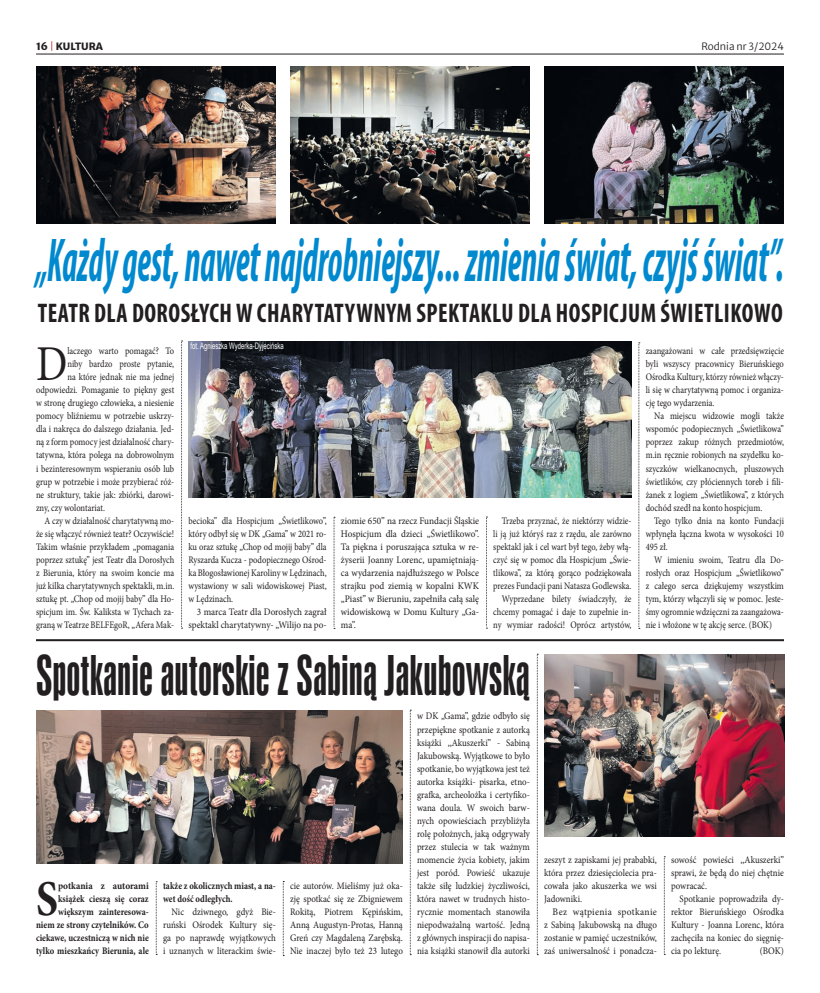
<style>
.page{position:relative;width:820px;height:993px;background:#fff}
.page>*{position:absolute;margin:0;border:0;box-sizing:border-box;transform-origin:0 0}
.tytul_maly{font:italic 700 condensed 62.2px "Myriad Pro";color:#0089cf;scale:.57 1}
.tytul_maly-2{font:51.1px "Swis 924 EU";color:#231f20;scale:.85 1}
.Tekst{font:50.1px "Minion Pro";color:#231f20;scale:.85 1}
.Tekst-2{font:700 50.1px "Minion Pro";color:#231f20;scale:.87 1}
.Tekst-3{font:700 condensed 27px "Myriad Pro";letter-spacing:.02em;color:#231f20;scale:.9 1}
.Tekst-4{font:10px/13px "Minion Pro";color:#231f20;text-align:justify;scale:.85 1}
.Tekst-5{font:10px/13px "Minion Pro";color:#231f20;text-align:justify;scale:.89 1}
.Tekst-6{font:10px/13px "Minion Pro";color:#231f20;text-align:right;scale:.92 1}
.Tekst-7{font:10px/13px "Minion Pro";color:#231f20;text-align:justify;scale:.84 1}
.Tekst-8{font:700 10px/13px "Minion Pro";color:#231f20;text-align:right;scale:.93 1}
.Tekst-9{font:10px/13px "Minion Pro";color:#231f20;text-align:justify;scale:.95 1}
.Tekst-10{font:700 10px/13px "Minion Pro";color:#231f20;scale:.86 1}
.Tekst-11{font:10px "Merriweather Sans";color:#231f20}
.Tekst-12{font:800 10px "Merriweather Sans";color:#231f20}
.Tekst-13{font:9px "Arial Narrow";color:#fff;scale:.81 1}
.s1{font-weight:400;color:#d1232a}
</style>
<div class="page">
<hr style="left:36px;top:53px;width:747px;height:1px;background:#231f20">
<img style="left:36px;top:710px;width:367px;height:152px">
<img style="left:544px;top:654px;width:239px;height:182px">
<svg style="left:156px;top:881px;width:1px;height:73px"></svg>
<svg style="left:283px;top:881px;width:1px;height:74px"></svg>
<svg style="left:410px;top:709px;width:1px;height:246px"></svg>
<svg style="left:537px;top:653px;width:1px;height:302px"></svg>
<svg style="left:663px;top:856px;width:2px;height:98px"></svg>
<hr style="left:36px;top:639px;width:747px;height:2px;background:#231f20">
<img style="left:188px;top:341px;width:443px;height:156px">
<img style="left:36px;top:67px;width:240px;height:156px">
<img style="left:544px;top:67px;width:239px;height:156px">
<img style="left:290px;top:67px;width:239px;height:156px">
<svg style="left:181px;top:340px;width:1px;height:288px"></svg>
<svg style="left:333px;top:517px;width:2px;height:112px"></svg>
<svg style="left:486px;top:516px;width:1px;height:112px"></svg>
<svg style="left:638px;top:342px;width:1px;height:287px"></svg>
<p class="Tekst-12" style="left:36px;top:37px;width:68px">16 <span class="s1">|</span> KULTURA</p>
<p class="Tekst-11" style="left:701px;top:37px;width:84px">Rodnia nr 3/2024</p>
<p class="tytul_maly" style="left:36px;top:221px;width:1313px">„Każdy gest, nawet najdrobniejszy... zmienia świat, czyjś świat”.</p>
<p class="Tekst-3" style="left:38px;top:296px;width:828px">TEATR DLA DOROSŁYCH W CHARYTATYWNYM SPEKTAKLU DLA HOSPICJUM ŚWIETLIKOWO</p>
<p class="Tekst-13" style="left:190px;top:339px;width:117px">fot. Agnieszka Wyderka-Dyjecińska</p>
<p class="Tekst-4" style="left:645px;top:344px;width:164px">zaangażowani w całe przedsięwzięcie byli wszyscy pracownicy Bieruńskiego Ośrodka Kultury, którzy również włączy&shy;li się w charytatywną pomoc i organiza&shy;cję tego wydarzenia.</p>
<p class="Tekst-4" style="left:645px;top:409px;width:164px;text-indent:9px">Na miejscu widzowie mogli także wspomóc podopiecznych „Świetlikowa” poprzez zakup różnych przedmiotów, m.in ręcznie robionych na szydełku ko&shy;szyczków wielkanocnych, pluszowych świetlików, czy płóciennych toreb i fili&shy;żanek z logiem „Świetlikowa”, z których dochód szedł na konto hospicjum.</p>
<p class="Tekst-4" style="left:645px;top:514px;width:164px;text-indent:9px">Tego tylko dnia na konto Fundacji wpłynęła łączna kwota w wysokości 10<br>495 zł.</p>
<p class="Tekst-4" style="left:645px;top:553px;width:164px;text-indent:9px">W imieniu swoim, Teatru dla Do&shy;rosłych oraz Hospicjum „Świetlikowo” z całego serca dziękujemy wszystkim tym, którzy włączyli się w pomoc. Jeste&shy;śmy ogromnie wdzięczni za zaangażowa&shy;nie i włożone w tę akcję serce. (BOK)</p>
<p class="Tekst" style="left:36px;top:330px;width:38px">D</p>
<p class="Tekst-4" style="left:67px;top:344px;width:127px">laczego warto pomagać? To</p>
<p class="Tekst-4" style="left:67px;top:357px;width:127px">niby bardzo proste pytanie,</p>
<p class="Tekst-4" style="left:67px;top:370px;width:127px">na które jednak nie ma jednej</p>
<p class="Tekst-4" style="left:36px;top:383px;width:164px">odpowiedzi. Pomaganie to piękny gest</p>
<p class="Tekst-4" style="left:36px;top:396px;width:164px">w stronę drugiego człowieka, a niesienie</p>
<p class="Tekst-4" style="left:36px;top:409px;width:164px">pomocy bliźniemu w potrzebie uskrzy-</p>
<p class="Tekst-4" style="left:36px;top:422px;width:164px">dla i nakręca do dalszego działania. Jed-</p>
<p class="Tekst-4" style="left:36px;top:435px;width:164px">ną z form pomocy jest działalność chary-</p>
<p class="Tekst-4" style="left:36px;top:448px;width:164px">tatywna, która polega na dobrowolnym</p>
<p class="Tekst-4" style="left:36px;top:461px;width:164px">i bezinteresownym wspieraniu osób lub</p>
<p class="Tekst-4" style="left:36px;top:475px;width:164px">grup w potrzebie i może przybierać róż-</p>
<p class="Tekst-4" style="left:36px;top:488px;width:164px">ne struktury, takie jak: zbiórki, darowi-</p>
<p class="Tekst-4" style="left:36px;top:501px;width:83px">zny, czy wolontariat.</p>
<p class="Tekst-4" style="left:36px;top:514px;width:164px;text-indent:9px">A czy w działalność charytatywną mo&shy;że się włączyć również teatr? Oczywiście!<br>Takim właśnie przykładem „pomagania poprzez sztukę” jest Teatr dla Dorosłych z Bierunia, który na swoim koncie ma już kilka charytatywnych spektakli, m.in. sztukę pt. „Chop od mojij baby” dla Ho&shy;spicjum im. Św. Kaliksta w Tychach za&shy;graną w Teatrze BELFEgoR, „Afera Mak-</p>
<p class="Tekst-4" style="left:188px;top:514px;width:164px">becioka” dla Hospicjum „Świetlikowo”, który odbył się w DK „Gama” w 2021 ro&shy;ku oraz sztukę „Chop od mojij baby” dla Ryszarda Kucza - podopiecznego Ośrod&shy;ka Błogosławionej Karoliny w Lędzinach, wystawiony w sali widowiskowej Piast, w Lędzinach.</p>
<p class="Tekst-6" style="left:341px;top:514px;width:152px;text-align:justify">ziomie 650” na rzecz Fundacji Śląskie Hospicjum dla dzieci „Świetlikowo”.<br>Ta piękna i poruszająca sztuka w re&shy;żyserii Joanny Lorenc, upamiętniają&shy;ca wydarzenia najdłuższego w Polsce strajku pod ziemią w kopalni KWK „Piast” w Bieruniu, zapełniła całą salę widowiskową w Domu Kultury „Ga&shy;ma”.</p>
<p class="Tekst-7" style="left:493px;top:514px;width:166px;text-indent:9px">Trzeba przyznać, że niektórzy widzie&shy;li ją już któryś raz z rzędu, ale zarówno spektakl jak i cel wart był tego, żeby włą&shy;czyć się w pomoc dla Hospicjum „Świe&shy;tlikowa”, za którą gorąco podziękowała prezes Fundacji pani Natasza Godlewska.</p>
<p class="Tekst-4" style="left:493px;top:592px;width:164px;text-indent:9px">Wyprzedane bilety świadczyły, że chcemy pomagać i daje to zupełnie in&shy;ny wymiar radości! Oprócz artystów,</p>
<p class="Tekst-6" style="left:188px;top:605px;width:152px">3 marca Teatr dla Dorosłych zagrał spektakl charytatywny- „Wilijo na po-</p>
<p class="tytul_maly-2" style="left:36px;top:644px;width:582px">Spotkanie autorskie z Sabiną Jakubowską</p>
<p class="Tekst-2" style="left:36px;top:863px;width:27px">S</p>
<p class="Tekst-8" style="left:36px;top:879px;width:123px">potkania z autorami książek cieszą się coraz większym zainteresowa-<br>niem ze strony czytelników. Co ciekawe, uczestniczą w nich nie tylko mieszkańcy Bierunia, ale</p>
<p class="Tekst-10" style="left:163px;top:879px;width:133px">także z okolicznych miast, a na&shy;wet dość odległych.</p>
<p class="Tekst-5" style="left:163px;top:905px;width:128px;text-indent:9px">Nic dziwnego, gdyż Bie&shy;ruński Ośrodek Kultury się&shy;ga po naprawdę wyjątkowych i uznanych w literackim świe-</p>
<p class="Tekst-5" style="left:290px;top:879px;width:128px">cie autorów. Mieliśmy już oka&shy;zję spotkać się ze Zbigniewem Rokitą, Piotrem Kępińskim, Anną Augustyn-Protas, Hanną Greń czy Magdaleną Zarębską.<br>Nie inaczej było też 23 lutego</p>
<p class="Tekst-5" style="left:417px;top:709px;width:128px">w DK „Gama”, gdzie odbyło się przepiękne spotkanie z autorką książki ,,Akuszerki” - Sabiną Jakubowską. Wyjątkowe to było spotkanie, bo wyjątkowa jest też autorka książki- pisarka, etno&shy;grafka, archeolożka i certyfiko&shy;wana doula. W swoich barw&shy;nych opowieściach przybliżyła rolę położnych, jaką odgrywały przez stulecia w tak ważnym momencie życia kobiety, jakim jest poród. Powieść ukazuje także siłę ludzkiej życzliwości, która nawet w trudnych histo&shy;rycznie momentach stanowiła niepodważalną wartość. Jedną z głównych inspiracji do napisa&shy;nia książki stanowił dla autorki</p>
<p class="Tekst-5" style="left:544px;top:853px;width:128px">zeszyt z zapiskami jej prababki, która przez dziesięciolecia pra&shy;cowała jako akuszerka we wsi Jadowniki.</p>
<p class="Tekst-9" style="left:544px;top:905px;width:120px;text-indent:9px">Bez wątpienia spotkanie z Sabiną Jakubowską na długo zostanie w pamięć uczestników, zaś uniwersalność i ponadcza-</p>
<p class="Tekst-5" style="left:670px;top:853px;width:128px">sowość powieści ,,Akuszerki” sprawi, że będą do niej chętnie powracać.</p>
<p class="Tekst-5" style="left:670px;top:892px;width:128px;text-indent:9px">Spotkanie poprowadziła dy&shy;rektor Bieruńskiego Ośrodka Kultury - Joanna Lorenc, która zachęciła na koniec do sięgnię&shy;cia po lekturę.</p>
<p class="Tekst-5" style="left:759px;top:944px;width:29px">(BOK)</p>
</div>
